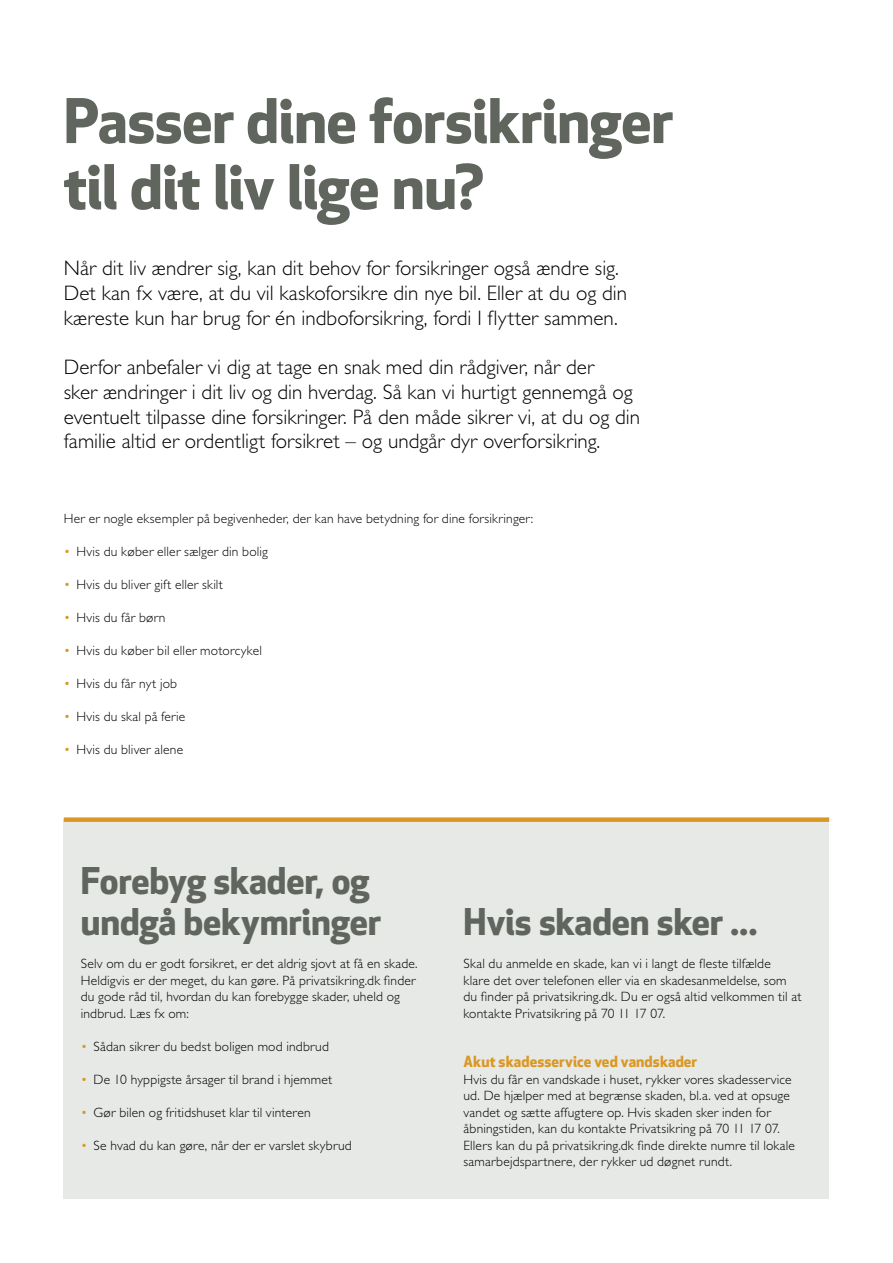
<style>
.page{position:relative;width:893px;height:1263px;background:#fff}
.page>*{position:absolute;margin:0;border:0;box-sizing:border-box;transform-origin:0 0}
.t1{font:700 60px/66px "Apex New";letter-spacing:-.01em;color:#60665e}
.t2{font:700 36px/41.2px "Apex New";letter-spacing:-.01em;color:#60665e}
.t3{font:300 21px/24.8px "Gill Sans Std";letter-spacing:.005em;color:#000}
.t4{font:700 15px "Apex New";letter-spacing:.005em;color:#da9823}
.t5{font:300 13.5px/16.5px "Gill Sans Std";letter-spacing:.015em;color:#000}
.s1{color:#da9823}
</style>
<div class="page">
<div style="left:64px;top:820px;width:765px;height:379px;background:#e7e9e6"></div>
<div style="left:64px;top:817px;width:765px;height:5px;background:#da9823"></div>
<h1 class="t1" style="left:64px;top:85px;width:611px">Passer dine forsikringer til dit liv lige nu?</h1>
<h3 class="t3" style="left:64px;top:256px;width:565px">Når dit liv ændrer sig, kan dit behov for forsikringer også ændre sig.<br>Det kan fx være, at du vil kaskoforsikre din nye bil. Eller at du og din kæreste kun har brug for én indboforsikring, fordi I flytter sammen.</h3>
<p class="t3" style="left:64px;top:355px;width:578px">Derfor anbefaler vi dig at tage en snak med din rådgiver, når der<br>sker ændringer i dit liv og din hverdag. Så kan vi hurtigt gennemgå og eventuelt tilpasse dine forsikringer. På den måde sikrer vi, at du og din familie altid er ordentligt forsikret – og undgår dyr overforsikring.</p>
<p class="t5" style="left:64px;top:510px;width:471px">Her er nogle eksempler på begivenheder, der kan have betydning for dine forsikringer:</p>
<p class="t5" style="left:64px;top:543px;width:206px"><span class="s1">•</span> Hvis du køber eller sælger din bolig</p>
<p class="t5" style="left:64px;top:576px;width:161px"><span class="s1">•</span> Hvis du bliver gift eller skilt</p>
<p class="t5" style="left:64px;top:609px;width:103px"><span class="s1">•</span> Hvis du får børn</p>
<p class="t5" style="left:64px;top:642px;width:200px"><span class="s1">•</span> Hvis du køber bil eller motorcykel</p>
<p class="t5" style="left:64px;top:675px;width:115px"><span class="s1">•</span> Hvis du får nyt job</p>
<p class="t5" style="left:64px;top:708px;width:123px"><span class="s1">•</span> Hvis du skal på ferie</p>
<p class="t5" style="left:64px;top:741px;width:121px"><span class="s1">•</span> Hvis du bliver alene</p>
<h2 class="t2" style="left:81px;top:858px;width:302px">Forebyg skader, og undgå bekymringer</h2>
<p class="t5" style="left:81px;top:955px;width:338px">Selv om du er godt forsikret, er det aldrig sjovt at få en skade.<br>Heldigvis er der meget, du kan gøre. På privatsikring.dk finder du gode råd til, hvordan du kan forebygge skader, uheld og indbrud. Læs fx om:</p>
<p class="t5" style="left:81px;top:1038px;width:250px"><span class="s1">•</span> Sådan sikrer du bedst boligen mod indbrud</p>
<p class="t5" style="left:81px;top:1071px;width:253px"><span class="s1">•</span> De 10 hyppigste årsager til brand i hjemmet</p>
<p class="t5" style="left:81px;top:1104px;width:231px"><span class="s1">•</span> Gør bilen og fritidshuset klar til vinteren</p>
<p class="t5" style="left:81px;top:1137px;width:272px"><span class="s1">•</span> Se hvad du kan gøre, når der er varslet skybrud</p>
<h2 class="t2" style="left:463px;top:900px;width:295px">Hvis skaden sker ...</h2>
<p class="t5" style="left:463px;top:955px;width:339px">Skal du anmelde en skade, kan vi i langt de fleste tilfælde<br>klare det over telefonen eller via en skadesanmeldelse, som du finder på privatsikring.dk. Du er også altid velkommen til at kontakte Privatsikring på 70 11 17 07.</p>
<p class="t4" style="left:463px;top:1051px;width:235px">Akut skadesservice ved vandskader</p>
<p class="t5" style="left:463px;top:1071px;width:333px">Hvis du får en vandskade i huset, rykker vores skadesservice ud. De hjælper med at begrænse skaden, bl.a. ved at opsuge vandet og sætte affugtere op. Hvis skaden sker inden for åbningstiden, kan du kontakte Privatsikring på 70 11 17 07.<br>Ellers kan du på privatsikring.dk finde direkte numre til lokale samarbejdspartnere, der rykker ud døgnet rundt.</p>
</div>
